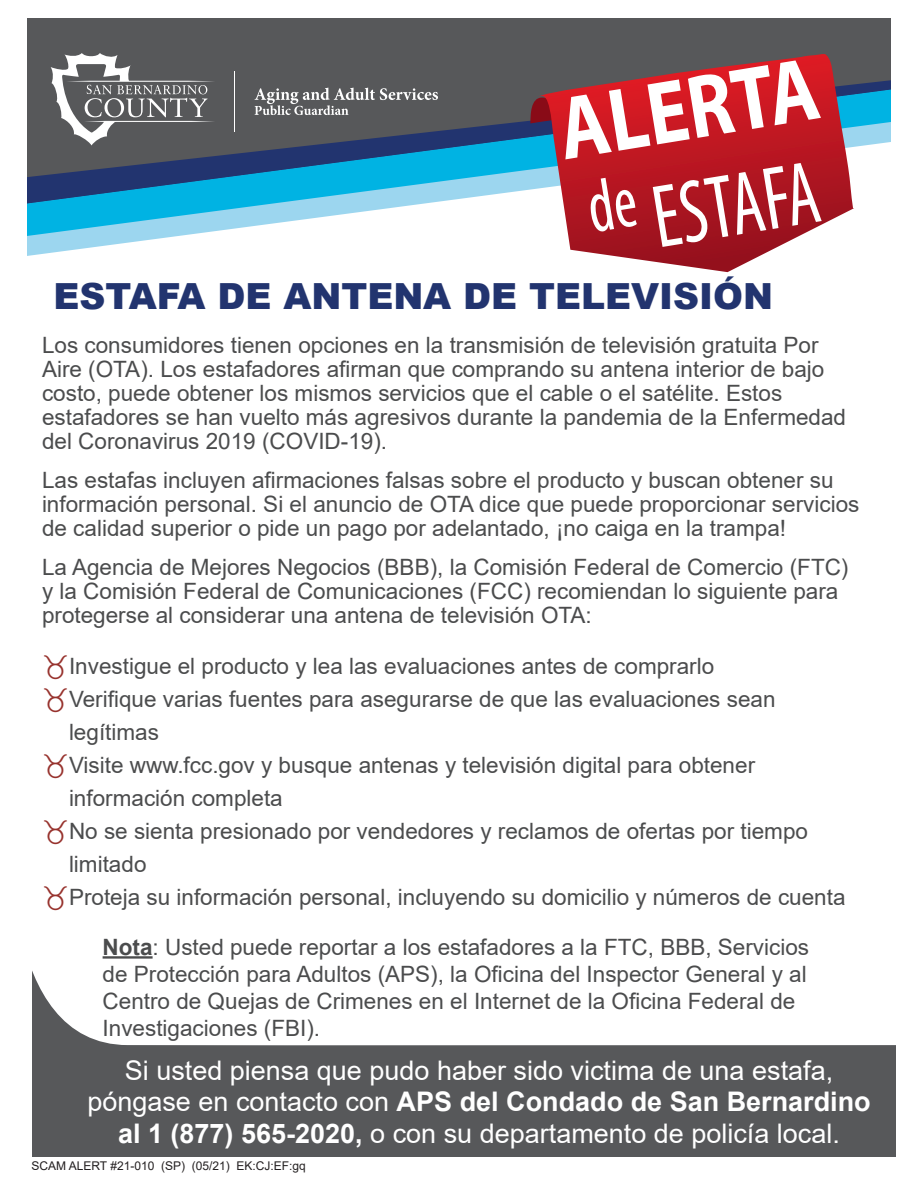
<style>
.page{position:relative;width:918px;height:1188px;background:#fff}
.page>*{position:absolute;margin:0;border:0;box-sizing:border-box;transform-origin:0 0}
.t1{font:condensed 90px "Myriad Pro";color:#fff;scale:.85 1}
.t2{font:700 90px "Myriad Pro";color:#fff;scale:.85 1}
.t3{font:900 36px "Arial";color:#22346f}
.t4{font:27px/31.5px "Arial";color:#fff;text-align:center}
.t5{font:22.5px/24px "Arial";color:#4b4c4d}
.t6{font:12px "Arial";color:#231f20}
.s1{font-weight:700}
</style>
<div class="page">
<svg style="left:27px;top:177px;width:511px;height:79px"></svg>
<svg style="left:27px;top:18px;width:864px;height:159px;background:#4c606d"></svg>
<hr style="left:235px;top:71px;width:1px;height:61px;background:#fff">
<svg style="left:51px;top:53px;width:164px;height:92px;background:#77787a"></svg>
<svg style="left:255px;top:88px;width:183px;height:27px;background:#7a7b7c"></svg>
<svg style="left:32px;top:971px;width:863px;height:185px;fill:#57585a"></svg>
<hr style="left:103px;top:956px;width:50px;height:3px;background:#4b4c4d">
<svg style="left:530px;top:97px;width:8px;height:26px"></svg>
<svg style="left:538px;top:54px;width:316px;height:218px;background:#b53d47"></svg>
<p class="t2" style="left:550px;top:71px;width:310px;rotate:-9deg">ALERTA</p>
<p class="t1" style="left:583px;top:174px;width:273px;rotate:-9deg"><sup>de</sup> ESTAFA</p>
<p class="t3" style="left:53px;top:270px;width:721px">ESTAFA DE ANTENA DE TELEVISIÓN</p>
<p class="t5" style="left:42px;top:333px;width:806px">Los consumidores tienen opciones en la transmisión de televisión gratuita Por Aire (OTA). Los estafadores afirman que comprando su antena interior de bajo costo, puede obtener los mismos servicios que el cable o el satélite. Estos estafadores se han vuelto más agresivos durante la pandemia de la Enfermedad del Coronavirus 2019 (COVID-19).</p>
<p class="t5" style="left:42px;top:468px;width:819px">Las estafas incluyen afirmaciones falsas sobre el producto y buscan obtener su información personal. Si el anuncio de OTA dice que puede proporcionar servicios de calidad superior o pide un pago por adelantado, ¡no caiga en la trampa!</p>
<p class="t5" style="left:42px;top:555px;width:808px">La Agencia de Mejores Negocios (BBB), la Comisión Federal de Comercio (FTC) y la Comisión Federal de Comunicaciones (FCC) recomiendan lo siguiente para protegerse al considerar una antena de televisión OTA:</p>
<p class="t5" style="left:69px;top:654px;width:647px">Investigue el producto y lea las evaluaciones antes de comprarlo</p>
<p class="t5" style="left:69px;top:683px;width:708px;line-height:33px">Verifique varias fuentes para asegurarse de que las evaluaciones sean legítimas</p>
<p class="t5" style="left:69px;top:749px;width:688px;line-height:33px">Visite www.fcc.gov y busque antenas y televisión digital para obtener información completa</p>
<p class="t5" style="left:69px;top:815px;width:741px;line-height:33px">No se sienta presionado por vendedores y reclamos de ofertas por tiempo limitado</p>
<p class="t5" style="left:69px;top:885px;width:778px">Proteja su información personal, incluyendo su domicilio y números de cuenta</p>
<p class="t5" style="left:103px;top:934px;width:708px;line-height:27px"><span class="s1">Nota</span>: Usted puede reportar a los estafadores a la FTC, BBB, Servicios de Protección para Adultos (APS), la Oficina del Inspector General y al Centro de Quejas de Crimenes en el Internet de la Oficina Federal de Investigaciones (FBI).</p>
<p class="t4" style="left:87px;top:1054px;width:785px">Si usted piensa que pudo haber sido victima de una estafa, póngase en contacto con <span class="s1">APS del Condado de San Bernardino al 1 (877) 565-2020,</span> o con su departamento de policía local.</p>
<p class="t6" style="left:32px;top:1157px;width:276px">SCAM ALERT #21-010 (SP) (05/21) EK:CJ:EF:gq</p>
</div>
